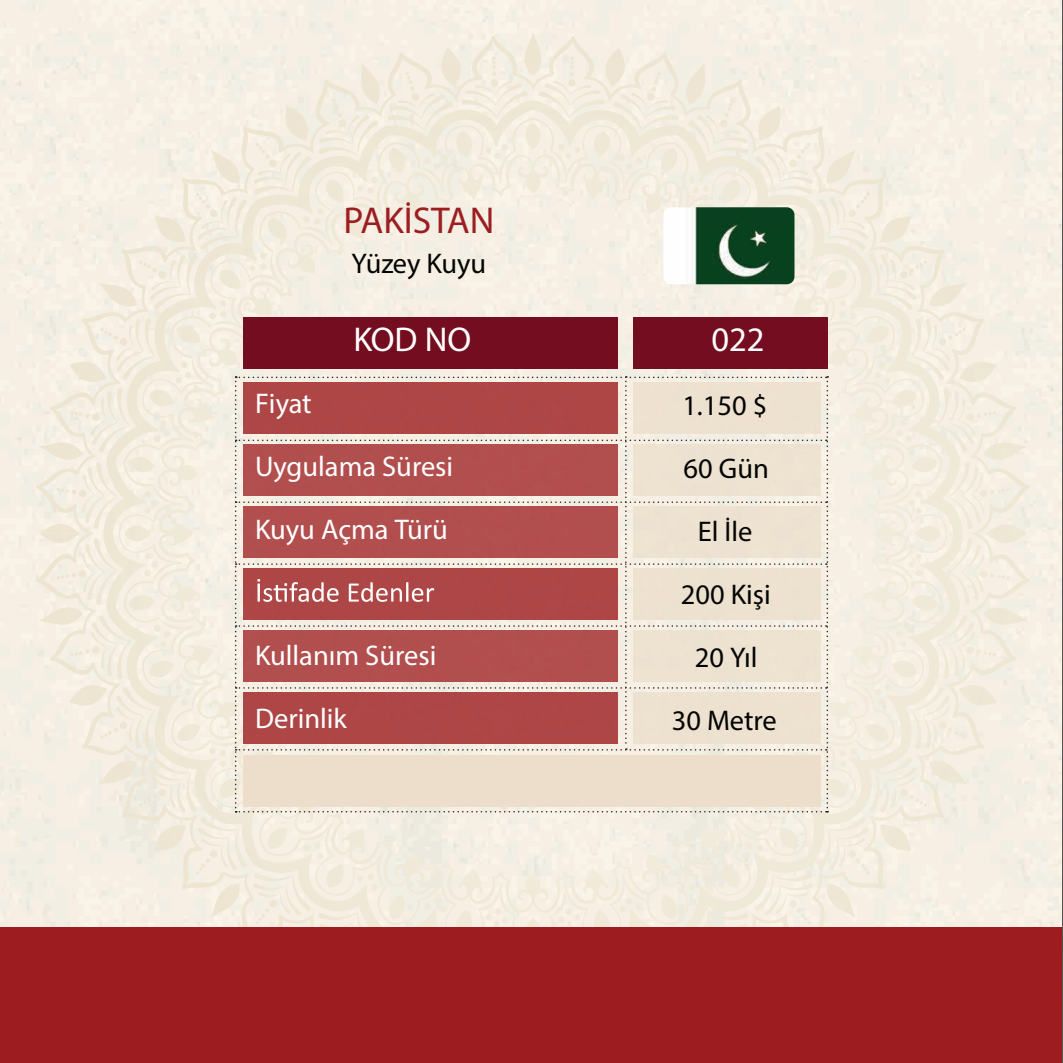
<style>
.page{position:relative;width:1063px;height:1063px;background:#fff}
.page>*{position:absolute;margin:0;border:0;box-sizing:border-box;transform-origin:0 0}
.t1{font:300 37.5px "Calibri";color:#9c1e21}
.t2{font:700 34.5px "Calibri";color:#fff}
.t3{font:28.5px "Calibri";color:#fff}
.t4{font:28.5px "Calibri";color:#040503}
.t5{font:300 28.5px "Calibri";letter-spacing:-.005em;color:#040503}
</style>
<div class="page">
<div style="left:0;top:0;width:1062px;height:1063px;background:#f7efe4"></div>
<img style="left:605px;top:47px;width:21px;height:40px">
<img style="left:571px;top:100px;width:34px;height:10px">
<img style="left:39px;top:524px;width:41px;height:10px">
<img style="left:95px;top:486px;width:8px;height:10px">
<img style="left:81px;top:495px;width:14px;height:18px">
<img style="left:85px;top:496px;width:18px;height:27px">
<img style="left:93px;top:497px;width:10px;height:32px">
<img style="left:83px;top:486px;width:12px;height:9px">
<svg style="left:56px;top:488px;width:31px;height:9px"></svg>
<img style="left:103px;top:110px;width:860px;height:818px">
<img style="left:36px;top:534px;width:421px;height:394px">
<img style="left:318px;top:923px;width:34px;height:5px">
<img style="left:317px;top:912px;width:40px;height:8px">
<img style="left:523px;top:918px;width:20px;height:10px">
<svg style="left:557px;top:908px;width:24px;height:15px"></svg>
<img style="left:453px;top:910px;width:22px;height:18px">
<svg style="left:485px;top:908px;width:24px;height:15px"></svg>
<img style="left:36px;top:36px;width:535px;height:450px">
<img style="left:657px;top:895px;width:24px;height:24px">
<img style="left:687px;top:913px;width:23px;height:15px">
<img style="left:696px;top:924px;width:19px;height:4px">
<svg style="left:687px;top:874px;width:23px;height:16px"></svg>
<img style="left:715px;top:923px;width:33px;height:5px">
<img style="left:709px;top:912px;width:40px;height:8px">
<img style="left:591px;top:910px;width:22px;height:18px">
<svg style="left:618px;top:898px;width:25px;height:14px"></svg>
<img style="left:828px;top:779px;width:20px;height:19px">
<img style="left:777px;top:828px;width:25px;height:21px">
<img style="left:818px;top:830px;width:15px;height:38px">
<img style="left:828px;top:838px;width:13px;height:32px">
<img style="left:826px;top:884px;width:29px;height:34px">
<img style="left:844px;top:839px;width:22px;height:7px">
<img style="left:837px;top:828px;width:32px;height:11px">
<img style="left:828px;top:817px;width:39px;height:14px">
<img style="left:838px;top:845px;width:9px;height:22px">
<svg style="left:847px;top:850px;width:24px;height:24px"></svg>
<img style="left:720px;top:864px;width:24px;height:23px">
<img style="left:760px;top:926px;width:22px;height:2px">
<img style="left:773px;top:873px;width:40px;height:8px">
<img style="left:780px;top:883px;width:34px;height:7px">
<svg style="left:741px;top:843px;width:24px;height:16px"></svg>
<img style="left:781px;top:894px;width:6px;height:20px">
<img style="left:764px;top:886px;width:17px;height:29px">
<img style="left:754px;top:876px;width:21px;height:35px">
<img style="left:786px;top:892px;width:23px;height:5px">
<svg style="left:788px;top:900px;width:23px;height:24px"></svg>
<img style="left:866px;top:724px;width:23px;height:17px">
<img style="left:923px;top:696px;width:27px;height:20px">
<img style="left:876px;top:758px;width:37px;height:16px">
<img style="left:869px;top:773px;width:12px;height:39px">
<img style="left:911px;top:595px;width:26px;height:15px">
<img style="left:892px;top:661px;width:25px;height:16px">
<img style="left:937px;top:426px;width:31px;height:26px">
<img style="left:983px;top:443px;width:44px;height:17px">
<img style="left:960px;top:399px;width:6px;height:21px">
<img style="left:950px;top:391px;width:10px;height:32px">
<img style="left:937px;top:388px;width:13px;height:38px">
<svg style="left:966px;top:411px;width:30px;height:10px"></svg>
<img style="left:866px;top:326px;width:23px;height:17px">
<img style="left:886px;top:287px;width:31px;height:13px">
<img style="left:929px;top:283px;width:38px;height:23px">
<img style="left:890px;top:260px;width:7px;height:22px">
<img style="left:880px;top:255px;width:10px;height:32px">
<img style="left:869px;top:256px;width:13px;height:38px">
<svg style="left:900px;top:261px;width:27px;height:17px"></svg>
<img style="left:892px;top:390px;width:25px;height:16px">
<img style="left:959px;top:362px;width:38px;height:20px">
<img style="left:911px;top:318px;width:11px;height:38px">
<img style="left:922px;top:319px;width:10px;height:32px">
<svg style="left:875px;top:362px;width:16px;height:21px"></svg>
<img style="left:931px;top:325px;width:7px;height:22px">
<svg style="left:938px;top:328px;width:28px;height:18px"></svg>
<img style="left:959px;top:685px;width:38px;height:21px">
<img style="left:911px;top:711px;width:12px;height:38px">
<img style="left:922px;top:716px;width:10px;height:32px">
<img style="left:929px;top:761px;width:38px;height:23px">
<svg style="left:874px;top:684px;width:17px;height:22px"></svg>
<img style="left:932px;top:707px;width:18px;height:13px">
<img style="left:911px;top:687px;width:34px;height:24px">
<img style="left:931px;top:720px;width:7px;height:22px">
<svg style="left:938px;top:722px;width:28px;height:17px"></svg>
<img style="left:880px;top:825px;width:31px;height:26px">
<img style="left:886px;top:767px;width:31px;height:14px">
<svg style="left:839px;top:748px;width:18px;height:19px"></svg>
<img style="left:891px;top:785px;width:6px;height:23px">
<img style="left:880px;top:780px;width:11px;height:32px">
<img style="left:894px;top:777px;width:21px;height:9px">
<svg style="left:899px;top:789px;width:29px;height:18px"></svg>
<img style="left:983px;top:607px;width:44px;height:18px">
<svg style="left:966px;top:646px;width:30px;height:10px"></svg>
<img style="left:937px;top:615px;width:31px;height:26px">
<img style="left:949px;top:623px;width:26px;height:22px">
<svg style="left:896px;top:625px;width:16px;height:22px"></svg>
<img style="left:960px;top:647px;width:6px;height:21px">
<img style="left:950px;top:645px;width:10px;height:31px">
<img style="left:937px;top:641px;width:13px;height:38px">
<img style="left:958px;top:632px;width:18px;height:15px">
<img style="left:911px;top:457px;width:26px;height:6px">
<img style="left:949px;top:423px;width:25px;height:22px">
<svg style="left:896px;top:420px;width:16px;height:22px"></svg>
<img style="left:958px;top:420px;width:18px;height:15px">
<img style="left:825px;top:270px;width:23px;height:19px">
<img style="left:880px;top:216px;width:31px;height:26px">
<img style="left:876px;top:294px;width:37px;height:16px">
<svg style="left:839px;top:300px;width:19px;height:19px"></svg>
<img style="left:894px;top:281px;width:21px;height:9px">
<img style="left:932px;top:347px;width:18px;height:4px">
<img style="left:923px;top:351px;width:27px;height:20px">
<img style="left:911px;top:356px;width:33px;height:24px">
<img style="left:757px;top:106px;width:25px;height:35px">
<img style="left:794px;top:219px;width:8px;height:20px">
<img style="left:773px;top:186px;width:40px;height:8px">
<img style="left:780px;top:177px;width:34px;height:7px">
<img style="left:826px;top:150px;width:29px;height:33px">
<img style="left:781px;top:153px;width:6px;height:20px">
<img style="left:764px;top:152px;width:17px;height:29px">
<img style="left:754px;top:156px;width:21px;height:36px">
<img style="left:786px;top:170px;width:23px;height:5px">
<svg style="left:788px;top:143px;width:23px;height:24px"></svg>
<img style="left:818px;top:199px;width:15px;height:39px">
<img style="left:828px;top:197px;width:13px;height:32px">
<svg style="left:798px;top:252px;width:20px;height:19px"></svg>
<img style="left:844px;top:221px;width:22px;height:7px">
<img style="left:837px;top:228px;width:32px;height:12px">
<img style="left:828px;top:236px;width:39px;height:14px">
<img style="left:838px;top:200px;width:9px;height:22px">
<svg style="left:847px;top:193px;width:24px;height:24px"></svg>
<img style="left:657px;top:148px;width:24px;height:25px">
<img style="left:642px;top:115px;width:37px;height:15px">
<img style="left:645px;top:106px;width:31px;height:12px">
<img style="left:685px;top:63px;width:22px;height:41px">
<svg style="left:618px;top:155px;width:25px;height:15px"></svg>
<img style="left:631px;top:93px;width:17px;height:16px">
<img style="left:620px;top:95px;width:25px;height:23px">
<img style="left:612px;top:102px;width:30px;height:28px">
<img style="left:648px;top:100px;width:21px;height:9px">
<svg style="left:645px;top:72px;width:17px;height:29px"></svg>
<img style="left:720px;top:180px;width:24px;height:23px">
<img style="left:687px;top:121px;width:23px;height:34px">
<img style="left:696px;top:115px;width:19px;height:28px">
<svg style="left:687px;top:177px;width:23px;height:17px"></svg>
<img style="left:719px;top:130px;width:22px;height:5px">
<img style="left:715px;top:137px;width:33px;height:7px">
<img style="left:709px;top:147px;width:40px;height:8px">
<img style="left:706px;top:115px;width:13px;height:19px">
<svg style="left:718px;top:99px;width:17px;height:28px"></svg>
<img style="left:592px;top:131px;width:21px;height:26px">
<img style="left:357px;top:121px;width:21px;height:34px">
<img style="left:352px;top:115px;width:18px;height:29px">
<svg style="left:332px;top:99px;width:14px;height:28px"></svg>
<svg style="left:357px;top:177px;width:21px;height:17px"></svg>
<img style="left:319px;top:137px;width:33px;height:7px">
<img style="left:318px;top:147px;width:39px;height:8px">
<img style="left:348px;top:115px;width:12px;height:19px">
<img style="left:440px;top:47px;width:14px;height:40px">
<svg style="left:423px;top:155px;width:24px;height:15px"></svg>
<img style="left:390px;top:106px;width:31px;height:12px">
<img style="left:419px;top:93px;width:16px;height:16px">
<img style="left:424px;top:102px;width:29px;height:28px">
<svg style="left:405px;top:72px;width:14px;height:29px"></svg>
<img style="left:908px;top:463px;width:119px;height:97px">
<img style="left:475px;top:32px;width:116px;height:73px">
<img style="left:663px;top:207px;width:131px;height:77px">
<svg style="left:1062px;top:0;width:1px;height:1063px"></svg>
<div style="left:243px;top:317px;width:375px;height:52px;background:#750d20"></div>
<div style="left:634px;top:317px;width:194px;height:52px;background:#750d20"></div>
<svg style="left:235px;top:376px;width:593px;height:439px;background:#d19e96"></svg>
<div style="left:0;top:928px;width:1061px;height:135px;background:#9c1c1f"></div>
<h1 class="t1" style="left:344px;top:197px;width:152px">PAKİSTAN</h1>
<p class="t5" style="left:352px;top:246px;width:136px">Yüzey Kuyu</p>
<p class="t2" style="left:353px;top:318px;width:119px">KOD NO</p>
<p class="t2" style="left:712px;top:318px;width:55px">022</p>
<p class="t3" style="left:255px;top:385px;width:58px">Fiyat</p>
<p class="t3" style="left:255px;top:448px;width:200px">Uygulama Süresi</p>
<p class="t3" style="left:255px;top:511px;width:194px">Kuyu Açma Türü</p>
<p class="t3" style="left:255px;top:637px;width:183px">Kullanım Süresi</p>
<p class="t3" style="left:255px;top:700px;width:93px">Derinlik</p>
<p class="t4" style="left:682px;top:388px;width:87px">1.150 $</p>
<p class="t4" style="left:684px;top:451px;width:87px">60 Gün</p>
<p class="t4" style="left:698px;top:514px;width:56px">El İle</p>
<p class="t4" style="left:681px;top:577px;width:91px">200 Kişi</p>
<p class="t4" style="left:695px;top:640px;width:64px">20 Yıl</p>
<p class="t4" style="left:672px;top:703px;width:106px">30 Metre</p>
</div>
